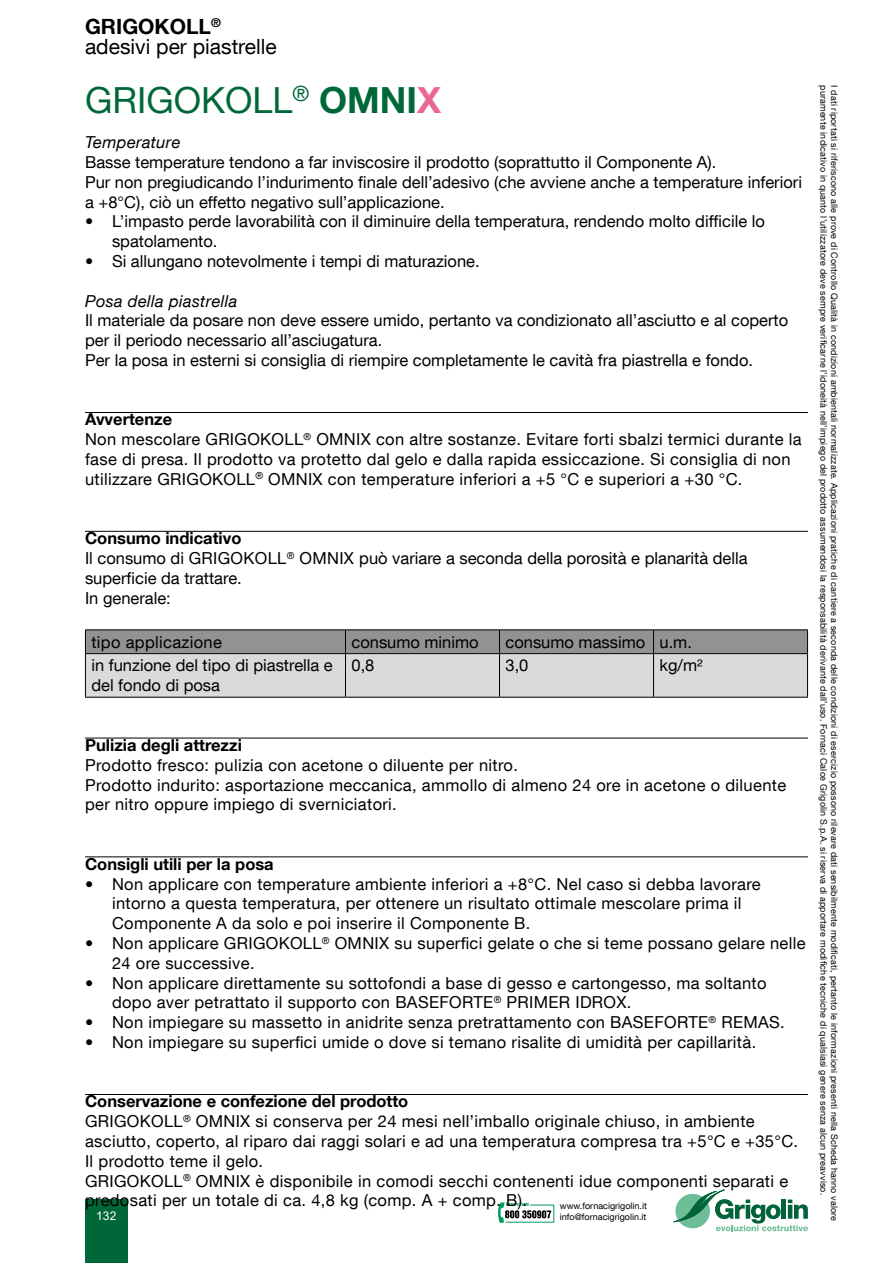
<style>
.page{position:relative;width:893px;height:1263px;background:#fff}
.page>*{position:absolute;margin:0;border:0;box-sizing:border-box;transform-origin:0 0}
.t1{font:36px "Helvetica Neue LT Com";color:#006838}
.t2{font:21px/19.5px "Helvetica Neue LT Com";color:#000}
.t3{font:16.5px/19.8px "Helvetica Neue LT Com";letter-spacing:.02em;color:#000}
.t4{font:16.5px/19.8px "Helvetica Neue LT Com";color:#000}
.t5{font:700 16.5px "Helvetica Neue LT Com";color:#000}
.t6{font:italic 16.5px "Helvetica Neue LT Com";letter-spacing:.02em;color:#000}
.t7{font:12px "Arial";color:#fff}
.t8{font:9px "Helvetica Neue LT Com";letter-spacing:.02em;color:#000}
.t9{font:9px "Helvetica Neue LT Com";color:#000}
.s1{font-weight:700}
.s2{font-weight:700;color:#ec6692}
</style>
<div class="page">
<svg style="left:673px;top:1189px;width:135px;height:42px"></svg>
<div style="left:85px;top:1199px;width:43px;height:64px;background:#006838"></div>
<svg style="left:498px;top:1202px;width:56px;height:21px"></svg>
<hr style="left:85px;top:412px;width:723px;height:1px;background:#000">
<hr style="left:85px;top:531px;width:723px;height:1px;background:#000">
<hr style="left:85px;top:738px;width:723px;height:1px;background:#000">
<hr style="left:85px;top:857px;width:723px;height:1px;background:#000">
<hr style="left:85px;top:1094px;width:723px;height:1px;background:#000">
<hr style="left:85px;top:629px;width:260px;height:1px;background:#000">
<hr style="left:345px;top:629px;width:154px;height:1px;background:#000">
<hr style="left:499px;top:629px;width:154px;height:1px;background:#000">
<hr style="left:653px;top:629px;width:155px;height:1px;background:#000">
<svg style="left:85px;top:630px;width:723px;height:67px;background:#bebebe"></svg>
<hr style="left:85px;top:653px;width:260px;height:1px;background:#000">
<hr style="left:85px;top:654px;width:1px;height:43px;background:#000">
<hr style="left:345px;top:653px;width:154px;height:1px;background:#000">
<hr style="left:345px;top:654px;width:1px;height:43px;background:#000">
<hr style="left:499px;top:653px;width:154px;height:1px;background:#000">
<hr style="left:499px;top:654px;width:1px;height:43px;background:#000">
<hr style="left:653px;top:653px;width:155px;height:1px;background:#000">
<hr style="left:653px;top:654px;width:1px;height:43px;background:#000">
<hr style="left:807px;top:654px;width:1px;height:43px;background:#000">
<hr style="left:85px;top:697px;width:260px;height:1px;background:#000">
<hr style="left:345px;top:697px;width:154px;height:1px;background:#000">
<hr style="left:499px;top:697px;width:154px;height:1px;background:#000">
<hr style="left:653px;top:697px;width:155px;height:1px;background:#000">
<p class="t2" style="left:85px;top:16px;width:193px"><span class="s1">GRIGOKOLL</span><sup>® </sup>adesivi per piastrelle</p>
<h1 class="t1" style="left:85px;top:78px;width:358px">GRIGOKOLL<sup>®</sup> <span class="s1">OMNI</span><span class="s2">X</span></h1>
<p class="t6" style="left:85px;top:132px;width:97px">Temperature</p>
<p class="t4" style="left:85px;top:152px;width:718px">Basse temperature tendono a far inviscosire il prodotto (soprattutto il Componente A).<br>Pur non pregiudicando l’indurimento finale dell’adesivo (che avviene anche a temperature inferiori a +8°C), ciò un effetto negativo sull’applicazione.</p>
<p class="t4" style="left:112px;top:211px;width:654px;text-indent:-27px">• L’impasto perde lavorabilità con il diminuire della temperatura, rendendo molto difficile lo spatolamento.</p>
<p class="t4" style="left:85px;top:251px;width:396px">• Si allungano notevolmente i tempi di maturazione.</p>
<p class="t6" style="left:85px;top:291px;width:154px">Posa della piastrella</p>
<p class="t4" style="left:85px;top:310px;width:705px">Il materiale da posare non deve essere umido, pertanto va condizionato all’asciutto e al coperto per il periodo necessario all’asciugatura.<br>Per la posa in esterni si consiglia di riempire completamente le cavità fra piastrella e fondo.</p>
<p class="t3" style="left:85px;top:409px;width:718px"><span class="s1">Avvertenze<br></span>Non mescolare GRIGOKOLL<sup>®</sup> OMNIX con altre sostanze. Evitare forti sbalzi termici durante la fase di presa. Il prodotto va protetto dal gelo e dalla rapida essiccazione. Si consiglia di non utilizzare GRIGOKOLL<sup>®</sup> OMNIX con temperature inferiori a +5 °C e superiori a +30 °C.</p>
<p class="t4" style="left:85px;top:528px;width:664px"><span class="s1">Consumo indicativo<br></span>Il consumo di GRIGOKOLL<sup>®</sup> OMNIX può variare a seconda della porosità e planarità della superficie da trattare.<br>In generale:</p>
<p class="t3" style="left:91px;top:631px;width:132px">tipo applicazione</p>
<p class="t4" style="left:351px;top:631px;width:129px">consumo minimo</p>
<p class="t4" style="left:505px;top:631px;width:188px">consumo massimo u.m.</p>
<p class="t4" style="left:91px;top:655px;width:243px">in funzione del tipo di piastrella e del fondo di posa</p>
<p class="t3" style="left:351px;top:655px;width:24px">0,8</p>
<p class="t3" style="left:505px;top:655px;width:24px">3,0</p>
<p class="t3" style="left:659px;top:655px;width:45px">kg/m²</p>
<p class="t5" style="left:85px;top:735px;width:158px">Pulizia degli attrezzi</p>
<p class="t3" style="left:85px;top:755px;width:703px">Prodotto fresco: pulizia con acetone o diluente per nitro.<br>Prodotto indurito: asportazione meccanica, ammollo di almeno 24 ore in acetone o diluente per nitro oppure impiego di sverniciatori.</p>
<p class="t5" style="left:85px;top:853px;width:190px">Consigli utili per la posa</p>
<p class="t3" style="left:112px;top:873px;width:650px;text-indent:-27px">• Non applicare con temperature ambiente inferiori a +8°C. Nel caso si debba lavorare intorno a questa temperatura, per ottenere un risultato ottimale mescolare prima il<br>Componente A da solo e poi inserire il Componente B.</p>
<p class="t3" style="left:112px;top:933px;width:695px;text-indent:-27px">• Non applicare GRIGOKOLL<sup>®</sup> OMNIX su superfici gelate o che si teme possano gelare nelle<br>24 ore successive.</p>
<p class="t3" style="left:112px;top:972px;width:656px;text-indent:-27px">• Non applicare direttamente su sottofondi a base di gesso e cartongesso, ma soltanto dopo aver petrattato il supporto con BASEFORTE<sup>®</sup> PRIMER IDROX.</p>
<p class="t3" style="left:85px;top:1012px;width:701px">• Non impiegare su massetto in anidrite senza pretrattamento con BASEFORTE<sup>®</sup> REMAS.</p>
<p class="t3" style="left:85px;top:1032px;width:673px">• Non impiegare su superfici umide o dove si temano risalite di umidità per capillarità.</p>
<p class="t3" style="left:85px;top:1091px;width:715px"><span class="s1">Conservazione e confezione del prodotto<br></span>GRIGOKOLL<sup>®</sup> OMNIX si conserva per 24 mesi nell’imballo originale chiuso, in ambiente asciutto, coperto, al riparo dai raggi solari e ad una temperatura compresa tra +5°C e +35°C.<br>Il prodotto teme il gelo.<br>GRIGOKOLL<sup>®</sup> OMNIX è disponibile in comodi secchi contenenti idue componenti separati e predosati per un totale di ca. 4,8 kg (comp. A + comp. B).</p>
<p class="t9" style="left:560px;top:1200px;width:88px">www.fornacigrigolin.it</p>
<p class="t7" style="left:96px;top:1207px;width:22px">132</p>
<p class="t9" style="left:560px;top:1211px;width:88px">info@fornacigrigolin.it</p>
<p class="t8" style="left:829px;top:85px;width:1112px;rotate:90deg">puramente indicativo in quanto l’utilizzatore deve sempre verificarne l’idoneità nell’impiego del prodotto assumendosi la responsabilità derivante dall’uso. Fornaci Calce Grigolin S.p.A. si riserva di apportare modifiche tecniche di qualsiasi genere senza alcun preavviso.</p>
<p class="t8" style="left:840px;top:85px;width:1138px;rotate:90deg">I dati riportati si riferiscono alle prove di Controllo Qualità in condizioni ambientali normalizzate. Applicazioni pratiche di cantiere a seconda delle condizioni di esercizio possono rilevare dati sensibilmente modificati, pertanto le informazioni presenti nella Scheda hanno valore</p>
</div>
